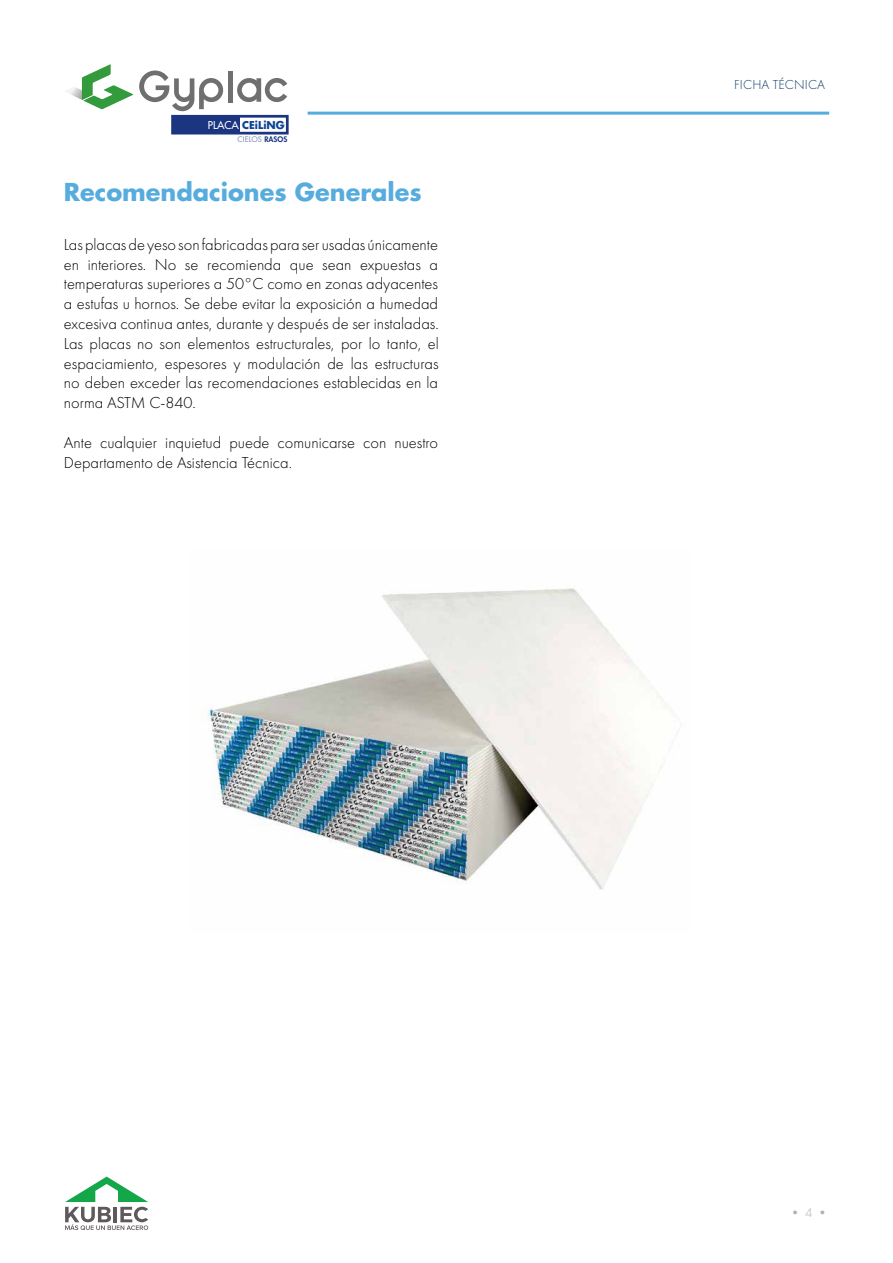
<style>
.page{position:relative;width:893px;height:1263px;background:#fff}
.page>*{position:absolute;margin:0;border:0;box-sizing:border-box;transform-origin:0 0}
.t1{font:700 24px "Futura Std";color:#57acde}
.t2{font:300 16.5px/19.8px "Futura PT";color:#000;text-align:justify}
.t3{font:300 13.5px "Futura PT";letter-spacing:.01em;color:#123d67}
.t4{font:300 13.5px "Futura PT";color:#b0afb5}
.t5{font:700 10.5px "Futura Std";color:#0f4496}
.t6{font:7.5px "Futura Std";color:rgb(28 53 129/.6)}
.s1{font-weight:500;color:#fff}
.s2{font-weight:800;color:#1c3581}
</style>
<div class="page">
<img style="left:204px;top:588px;width:470px;height:302px">
<hr style="left:308px;top:112px;width:521px;height:3px;background:#57acde">
<hr style="left:228px;top:71px;width:4px;height:31px;background:#706f6f">
<svg style="left:237px;top:78px;width:50px;height:24px"></svg>
<svg style="left:139px;top:71px;width:84px;height:40px"></svg>
<svg style="left:66px;top:64px;width:67px;height:45px"></svg>
<div style="left:173px;top:116px;width:67px;height:17px;background:#1c3581"></div>
<div style="left:171px;top:115px;width:118px;height:20px;border:3px solid #1c3581"></div>
<svg style="left:65px;top:1176px;width:83px;height:54px"></svg>
<p class="t5" style="left:208px;top:118px;width:78px"><span class="s1">PLACA</span> CEiLiNG</p>
<p class="t6" style="left:238px;top:135px;width:51px">CIELOS <span class="s2">RASOS</span></p>
<h1 class="t1" style="left:64px;top:176px;width:359px">Recomendaciones Generales</h1>
<p class="t2" style="left:64px;top:234px;width:377px">Lasplacasde yesoson fabricadasparaser usadas únicamente en interiores. No se recomienda que sean expuestas a temperaturas superiores a 50°C como en zonas adyacentes a estufas u hornos. Se debe evitar la exposición a humedad excesiva continua antes, durante y después de ser instaladas.<br>Las placas no son elementos estructurales, por lo tanto, el espaciamiento, espesores y modulación de las estructuras no deben exceder las recomendaciones establecidas en la norma ASTM C-840.</p>
<p class="t2" style="left:64px;top:432px;width:376px">Ante cualquier inquietud puede comunicarse con nuestro<br>Departamento de Asistencia Técnica.</p>
<p class="t3" style="left:734px;top:77px;width:92px">FICHA TÉCNICA</p>
<p class="t4" style="left:788px;top:1205px;width:42px">• 4 •</p>
</div>
